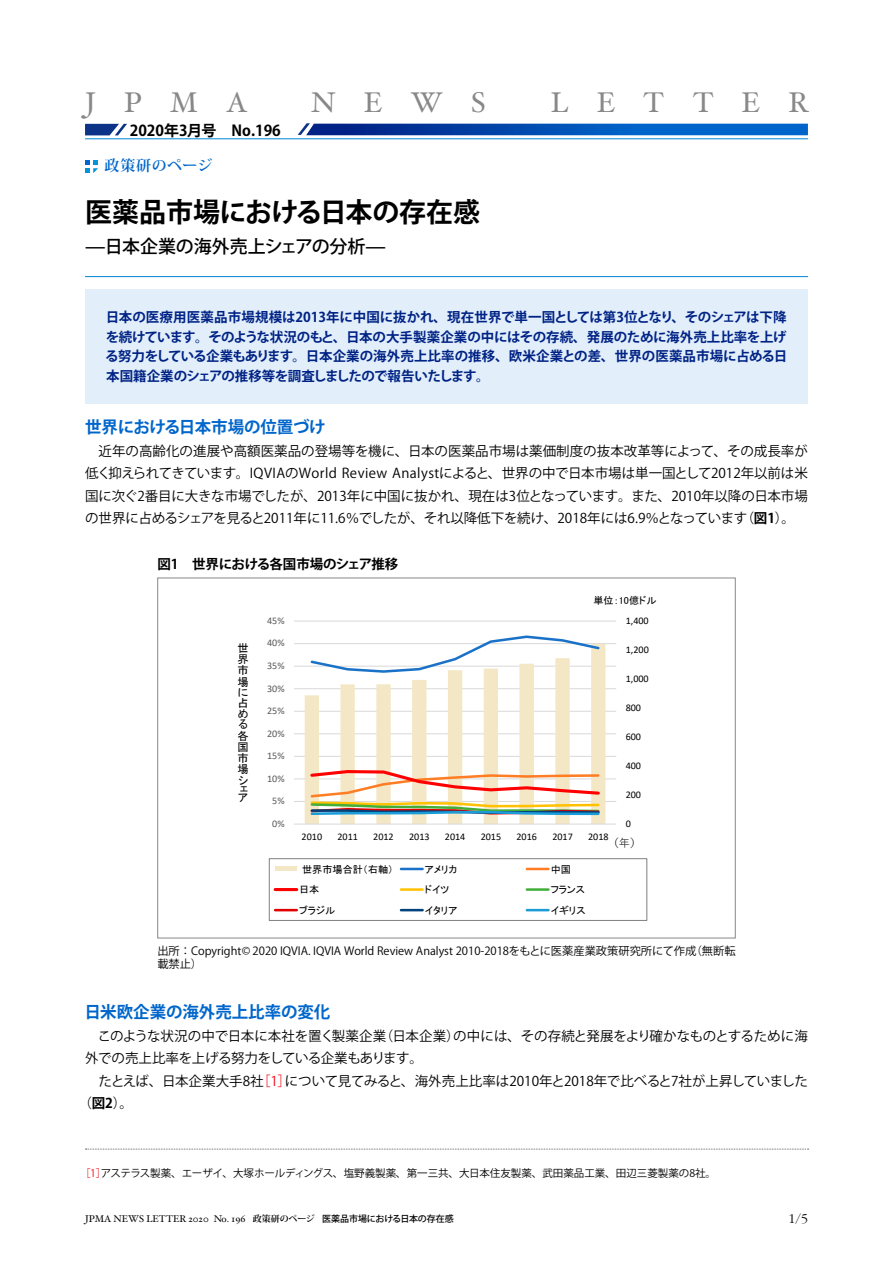
<style>
.page{position:relative;width:893px;height:1263px;background:#fff}
.page>*{position:absolute;margin:0;border:0;box-sizing:border-box;transform-origin:0 0}
.t1{font:28.5px "Hoefler Text";letter-spacing:.995em;color:#888}
.t2{font:700 27px "Koz Go Pr 6 N";letter-spacing:-.01em;color:#000}
.t3{font:500 18px "Koz Go Pr 6 N";letter-spacing:-.01em;color:#000}
.t4{font:700 16.5px "Koz Go Pr 6 N";letter-spacing:-.01em;color:#0066cb}
.t5{font:700 15px "Koz Go Pr 6 N";color:#000}
.t6{font:700 15px "Koz Min Pr 6 N";letter-spacing:.035em;color:#0066cb}
.t7{font:300 13.8px "Garamond";color:#000}
.t8{font:13.5px/22.5px "Koz Go Pr 6 N";letter-spacing:-.01em;color:#000;text-align:justify}
.t9{font:700 13.5px/19.5px "Koz Go Pr 6 N";letter-spacing:-.015em;color:#002285;text-align:justify}
.t10{font:13.5px "Koz Go Pr 6 N";letter-spacing:-.03em;color:#000}
.t11{font:700 13.5px "Koz Go Pr 6 N";letter-spacing:-.02em;color:#000}
.t12{font:11.25px/13.5px "Koz Go Pr 6 N";color:#000}
.t13{font:11.25px/10.9px "MS P Gothic";color:#000;text-align:justify}
.t14{font:11.25px "Yu Gothic";color:#000}
.t15{font:10.5px "Koz Go Pr 6 N";color:#000}
.t16{font:10.2px "Calibri";color:#000}
.t17{font:10.2px "MS P Gothic";color:#000}
.t18{font:10.2px "Calibri";color:#595959}
.t19{font:9.75px "Hoefler Text";color:#000}
.s1{font-weight:700}
.s2{color:#f30815}
.s3{font-family:"Koz Min Pr 6 N";font-weight:700;font-size:9px}
.s4{font-family:"Koz Go Pr 6 N";font-weight:500;font-size:9px}
</style>
<div class="page">
<hr style="left:294px;top:801px;width:322px;height:1px;background:#d9d9d9">
<hr style="left:294px;top:778px;width:322px;height:1px;background:#d9d9d9">
<hr style="left:294px;top:756px;width:322px;height:1px;background:#d9d9d9">
<hr style="left:294px;top:733px;width:322px;height:1px;background:#d9d9d9">
<hr style="left:294px;top:711px;width:322px;height:1px;background:#d9d9d9">
<hr style="left:294px;top:688px;width:322px;height:1px;background:#d9d9d9">
<hr style="left:294px;top:666px;width:322px;height:1px;background:#d9d9d9">
<hr style="left:294px;top:643px;width:322px;height:1px;background:#d9d9d9">
<hr style="left:294px;top:621px;width:322px;height:1px;background:#d9d9d9">
<svg style="left:305px;top:644px;width:300px;height:180px"></svg>
<hr style="left:294px;top:824px;width:322px;height:1px;background:#d9d9d9">
<svg style="left:309px;top:635px;width:292px;height:39px"></svg>
<svg style="left:308px;top:768px;width:294px;height:48px"></svg>
<div style="left:269px;top:858px;width:378px;height:63px;border:1px solid #7f7f7f"></div>
<hr style="left:275px;top:867px;width:22px;height:4px;background:#f4e7c6">
<hr style="left:401px;top:868px;width:22px;height:2px;background:#1972c8">
<hr style="left:527px;top:868px;width:21px;height:2px;background:#ff7d24">
<hr style="left:275px;top:888px;width:22px;height:3px;background:#f00">
<hr style="left:401px;top:888px;width:22px;height:3px;background:#ffc100">
<hr style="left:527px;top:888px;width:21px;height:3px;background:#43ae3a">
<hr style="left:275px;top:909px;width:22px;height:2px;background:#e10000">
<hr style="left:401px;top:909px;width:22px;height:2px;background:#00427b">
<hr style="left:527px;top:909px;width:21px;height:2px;background:#1c9cd7">
<div style="left:85px;top:289px;width:723px;height:115px;background:#e2effa"></div>
<svg style="left:85px;top:1149px;width:723px;height:1px"></svg>
<svg style="left:85px;top:160px;width:13px;height:13px"></svg>
<hr style="left:85px;top:276px;width:723px;height:1px;background:#0085d6">
<svg style="left:85px;top:124px;width:42px;height:11px"></svg>
<svg style="left:298px;top:123px;width:510px;height:12px;background:#1258b6"></svg>
<hr style="left:85px;top:139px;width:723px;height:1px;background:#0085d6">
<h1 class="t1" style="left:85px;top:85px;width:164px">JPMA</h1>
<h1 class="t1" style="left:311px;top:85px;width:176px">NEWS</h1>
<h1 class="t1" style="left:551px;top:85px;width:260px">LETTER</h1>
<p class="t5" style="left:130px;top:122px;width:153px">2020年3月号　No.196</p>
<p class="t6" style="left:105px;top:157px;width:109px">政策研のページ</p>
<h2 class="t2" style="left:85px;top:196px;width:397px">医薬品市場における日本の存在感</h2>
<h3 class="t3" style="left:85px;top:236px;width:302px">—日本企業の海外売上シェアの分析—</h3>
<p class="t9" style="left:105px;top:308px;width:684px">日本の医療用医薬品市場規模は2013年に中国に抜かれ、現在世界で単一国としては第3位となり、そのシェアは下降を続けています。そのような状況のもと、日本の大手製薬企業の中にはその存続、発展のために海外売上比率を上げる努力をしている企業もあります。日本企業の海外売上比率の推移、欧米企業との差、世界の医薬品市場に占める日本国籍企業のシェアの推移等を調査しましたので報告いたします。</p>
<p class="t4" style="left:85px;top:417px;width:242px">世界における日本市場の位置づけ</p>
<p class="t8" style="left:85px;top:440px;width:724px">　近年の高齢化の進展や高額医薬品の登場等を機に、日本の医薬品市場は薬価制度の抜本改革等によって、その成長率が低く抑えられてきています。IQVIAのWorld Review Analystによると、世界の中で日本市場は単一国として2012年以前は米国に次ぐ2番目に大きな市場でしたが、2013年に中国に抜かれ、現在は3位となっています。また、2010年以降の日本市場の世界に占めるシェアを見ると2011年に11.6％でしたが、それ以降低下を続け、2018年には6.9％となっています（<span class="s1">図1</span>）。</p>
<p class="t11" style="left:157px;top:556px;width:243px">図1　世界における各国市場のシェア推移</p>
<p class="t13" style="left:237px;top:642px;width:13px">世界市場に</p>
<p class="t13" style="left:237px;top:697px;width:13px">占める各国市場シェ</p>
<p class="t13" style="left:237px;top:792px;width:13px">ア</p>
<p class="t18" style="left:267px;top:613px;width:19px">45%</p>
<p class="t18" style="left:267px;top:636px;width:19px">40%</p>
<p class="t18" style="left:267px;top:658px;width:19px">35%</p>
<p class="t18" style="left:267px;top:681px;width:19px">30%</p>
<p class="t18" style="left:267px;top:704px;width:19px">25%</p>
<p class="t18" style="left:267px;top:726px;width:19px">20%</p>
<p class="t18" style="left:267px;top:749px;width:19px">15%</p>
<p class="t18" style="left:267px;top:771px;width:19px">10%</p>
<p class="t18" style="left:272px;top:794px;width:14px">5%</p>
<p class="t18" style="left:272px;top:816px;width:14px">0%</p>
<p class="t17" style="left:593px;top:595px;width:65px">単位：10億ドル</p>
<p class="t16" style="left:626px;top:613px;width:25px">1,400</p>
<p class="t16" style="left:626px;top:642px;width:25px">1,200</p>
<p class="t16" style="left:626px;top:671px;width:25px">1,000</p>
<p class="t16" style="left:626px;top:700px;width:17px">800</p>
<p class="t16" style="left:626px;top:729px;width:17px">600</p>
<p class="t16" style="left:626px;top:758px;width:17px">400</p>
<p class="t16" style="left:626px;top:787px;width:17px">200</p>
<p class="t16" style="left:626px;top:816px;width:7px">0</p>
<p class="t16" style="left:302px;top:830px;width:22px">2010</p>
<p class="t16" style="left:337px;top:830px;width:22px">2011</p>
<p class="t16" style="left:373px;top:830px;width:22px">2012</p>
<p class="t16" style="left:409px;top:830px;width:22px">2013</p>
<p class="t16" style="left:445px;top:830px;width:22px">2014</p>
<p class="t16" style="left:481px;top:830px;width:22px">2015</p>
<p class="t16" style="left:516px;top:830px;width:22px">2016</p>
<p class="t16" style="left:552px;top:830px;width:22px">2017</p>
<p class="t16" style="left:588px;top:830px;width:22px">2018</p>
<p class="t14" style="left:608px;top:832px;width:35px">（年）</p>
<p class="t17" style="left:302px;top:864px;width:93px">世界市場合計（右軸）</p>
<p class="t17" style="left:425px;top:864px;width:34px">アメリカ</p>
<p class="t17" style="left:551px;top:864px;width:22px">中国</p>
<p class="t17" style="left:299px;top:884px;width:22px">日本</p>
<p class="t17" style="left:425px;top:884px;width:26px">ドイツ</p>
<p class="t17" style="left:551px;top:884px;width:36px">フランス</p>
<p class="t17" style="left:299px;top:905px;width:38px">ブラジル</p>
<p class="t17" style="left:425px;top:905px;width:34px">イタリア</p>
<p class="t17" style="left:551px;top:905px;width:36px">イギリス</p>
<p class="t12" style="left:157px;top:944px;width:580px">出所：Copyright© 2020 IQVIA. IQVIA World Review Analyst 2010-2018をもとに医薬産業政策研究所にて作成（無断転載禁止）</p>
<p class="t4" style="left:84px;top:1002px;width:248px">日米欧企業の海外売上比率の変化</p>
<p class="t8" style="left:85px;top:1025px;width:724px">　このような状況の中で日本に本社を置く製薬企業（日本企業）の中には、その存続と発展をより確かなものとするために海</p>
<p class="t10" style="left:85px;top:1051px;width:339px">外での売上比率を上げる努力をしている企業もあります。</p>
<p class="t8" style="left:85px;top:1070px;width:724px">　たとえば、日本企業大手8社<span class="s2">［1］</span>について見てみると、海外売上比率は2010年と2018年で比べると7社が上昇していました</p>
<p class="t8" style="left:79px;top:1092px;width:56px">（<span class="s1">図2</span>）。</p>
<p class="t15" style="left:80px;top:1167px;width:637px"><span class="s2">［1］</span>アステラス製薬、エーザイ、大塚ホールディングス、塩野義製薬、第一三共、大日本住友製薬、武田薬品工業、田辺三菱製薬の8社。</p>
<p class="t19" style="left:85px;top:1213px;width:370px">JPMA NEWS LETTER 2020 No. 196 <span class="s3">政策研のページ</span> <span class="s4">医薬品市場における日本の存在感</span></p>
<p class="t7" style="left:789px;top:1211px;width:21px">1/5</p>
</div>
